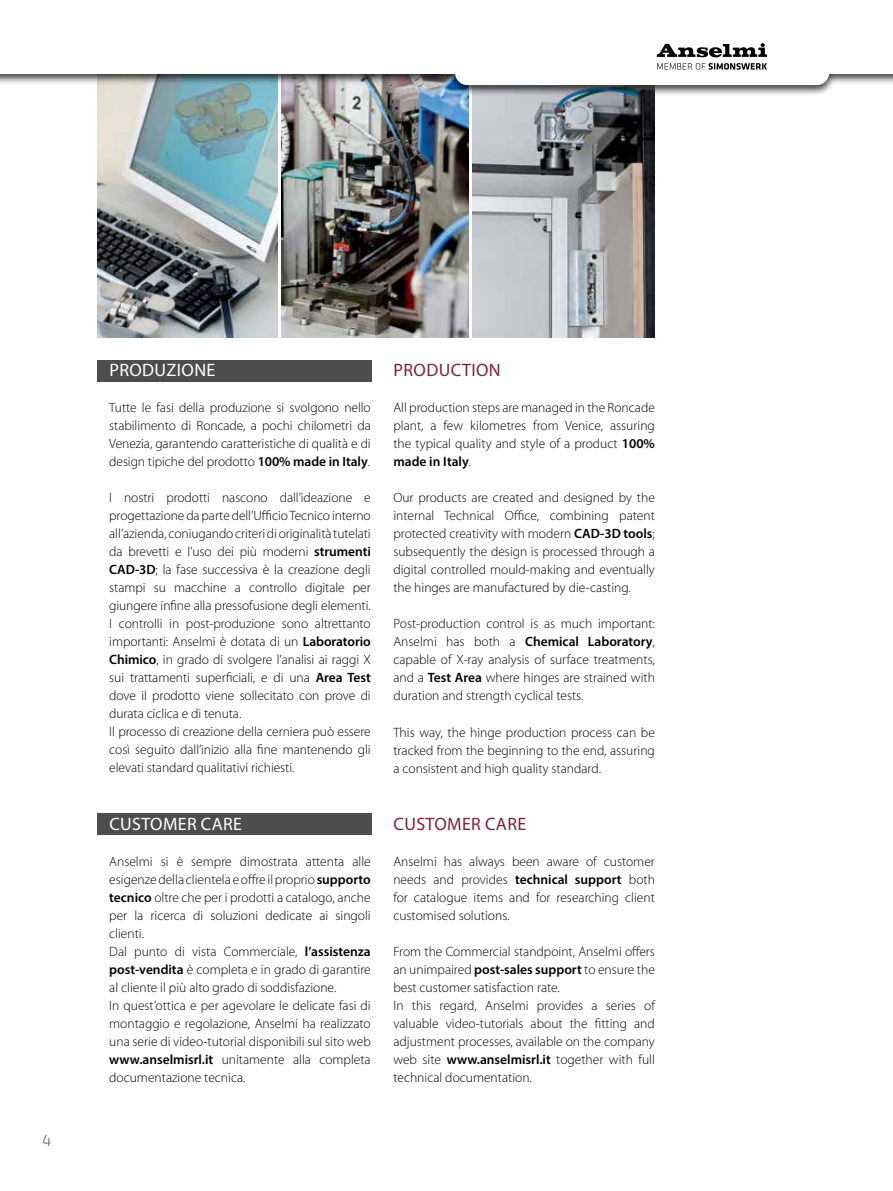
<style>
.page{position:relative;width:893px;height:1191px;background:#fff}
.page>*{position:absolute;margin:0;border:0;box-sizing:border-box;transform-origin:0 0}
.t1{font:18px "Myriad Pro";letter-spacing:.02em;color:#7c223d}
.t2{font:18px "Myriad Pro";letter-spacing:.02em;color:#fff}
.t3{font:15px "Offside";color:#77787b}
.t4{font:300 13.5px/18px "Myriad Pro";color:#000;text-align:justify}
.s1{font-weight:600}
</style>
<div class="page">
<img style="left:98px;top:96px;width:179px;height:241px">
<img style="left:281px;top:96px;width:188px;height:241px">
<img style="left:473px;top:96px;width:182px;height:241px">
<div style="left:98px;top:360px;width:274px;height:22px;background:#4d4d4f"></div>
<div style="left:98px;top:813px;width:274px;height:21px;background:#4d4d4f"></div>
<div style="left:0;top:0;width:893px;height:96px;background:#000;opacity:.75"></div>
<div style="left:0;top:0;width:893px;height:74px;background:#fff"></div>
<div style="left:455px;top:0;width:374px;height:85px;background:#fff;border-radius:12px"></div>
<svg style="left:657px;top:43px;width:110px;height:27px"></svg>
<p class="t3" style="left:43px;top:1131px;width:10px">4</p>
<h1 class="t2" style="left:109px;top:359px;width:107px">PRODUZIONE</h1>
<p class="t4" style="left:109px;top:399px;width:263px">Tutte le fasi della produzione si svolgono nello stabilimento di Roncade, a pochi chilometri da Venezia, garantendo caratteristiche di qualità e di design tipiche del prodotto <span class="s1">100% made in Italy</span>.</p>
<p class="t4" style="left:109px;top:489px;width:263px;text-align:left">I nostri prodotti nascono dall’ideazione e progettazione da parte dell’Ufficio Tecnico interno all’azienda, coniugando criteri di originalità tutelati da brevetti e l’uso dei più moderni <span class="s1">strumenti CAD-3D</span>; la fase successiva è la creazione degli stampi su macchine a controllo digitale per giungere infine alla pressofusione degli elementi.<br>I controlli in post-produzione sono altrettanto importanti: Anselmi è dotata di un <span class="s1">Laboratorio Chimico</span>, in grado di svolgere l’analisi ai raggi X sui trattamenti superficiali, e di una <span class="s1">Area Test </span>dove il prodotto viene sollecitato con prove di durata ciclica e di tenuta.<br>Il processo di creazione della cerniera può essere così seguito dall’inizio alla fine mantenendo gli elevati standard qualitativi richiesti.</p>
<h1 class="t2" style="left:109px;top:813px;width:134px">CUSTOMER CARE</h1>
<p class="t4" style="left:109px;top:853px;width:263px;text-align:left">Anselmi si è sempre dimostrata attenta alle esigenze della clientela e offre il proprio <span class="s1">supporto tecnico</span> oltre che per i prodotti a catalogo, anche per la ricerca di soluzioni dedicate ai singoli clienti.<br>Dal punto di vista Commerciale, <span class="s1">l’assistenza post-vendita</span> è completa e in grado di garantire al cliente il più alto grado di soddisfazione.<br>In quest’ottica e per agevolare le delicate fasi di montaggio e regolazione, Anselmi ha realizzato una serie di video-tutorial disponibili sul sito web <span class="s1">www.anselmisrl.it</span> unitamente alla completa documentazione tecnica.</p>
<h1 class="t1" style="left:394px;top:359px;width:109px">PRODUCTION</h1>
<p class="t4" style="left:393px;top:399px;width:263px">All production steps are managed in the Roncade plant, a few kilometres from Venice, assuring the typical quality and style of a product <span class="s1">100% made in Italy</span>.</p>
<p class="t4" style="left:393px;top:489px;width:263px">Our products are created and designed by the internal Technical Office, combining patent protected creativity with modern <span class="s1">CAD-3D tools</span>; subsequently the design is processed through a digital controlled mould-making and eventually the hinges are manufactured by die-casting.</p>
<p class="t4" style="left:393px;top:615px;width:263px">Post-production control is as much important:<br>Anselmi has both a <span class="s1">Chemical Laboratory</span>, capable of X-ray analysis of surface treatments, and a <span class="s1">Test Area</span> where hinges are strained with duration and strength cyclical tests.</p>
<p class="t4" style="left:393px;top:723px;width:263px">This way, the hinge production process can be tracked from the beginning to the end, assuring a consistent and high quality standard.</p>
<h1 class="t1" style="left:394px;top:813px;width:134px">CUSTOMER CARE</h1>
<p class="t4" style="left:393px;top:853px;width:263px">Anselmi has always been aware of customer needs and provides <span class="s1">technical support</span> both for catalogue items and for researching client customised solutions.</p>
<p class="t4" style="left:393px;top:943px;width:263px;text-align:left">From the Commercial standpoint, Anselmi offers an unimpaired <span class="s1">post-sales support</span> to ensure the best customer satisfaction rate.<br>In this regard, Anselmi provides a series of valuable video-tutorials about the fitting and adjustment processes, available on the company web site <span class="s1">www.anselmisrl.it</span> together with full technical documentation.</p>
</div>
